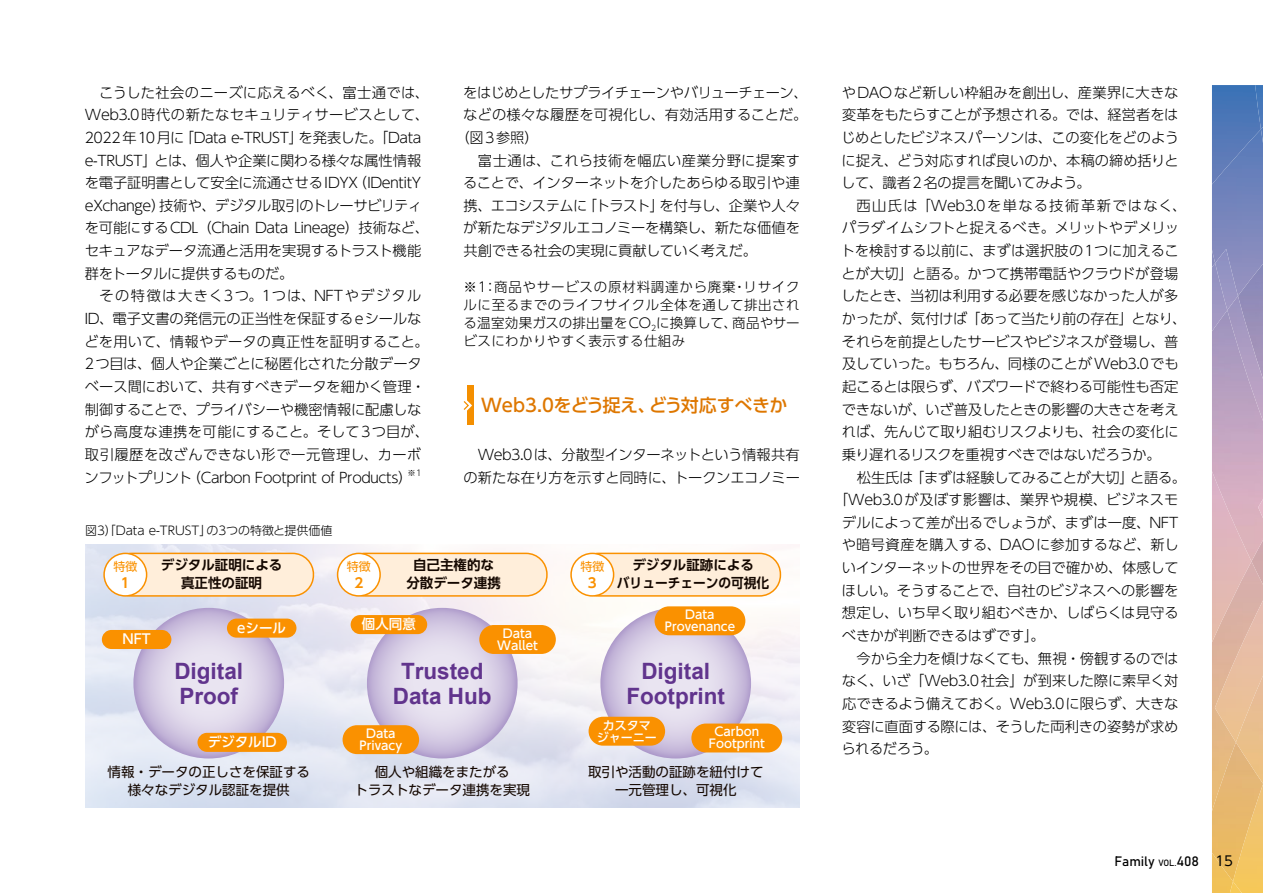
<style>
.page{position:relative;width:1263px;height:893px;background:#fff}
.page>*{position:absolute;margin:0;border:0;box-sizing:border-box;transform-origin:0 0}
.t1{font:700 22.5px/25.5px "Arial";color:#61348d;text-align:center}
.t2{font:500 18px "UD Shin Go Pro";letter-spacing:-.02em;color:#de7700}
.t3{font:300 14.25px/22.6px "UD Shin Go Pro";letter-spacing:-.01em;color:#000}
.t4{font:300 14.25px "UD Shin Go Pro";letter-spacing:-.03em;color:#000}
.t5{font:300 14.25px "UD Shin Go Pro";letter-spacing:.025em;color:#000}
.t6{font:300 14.25px "UD Shin Go Pro";letter-spacing:.02em;color:#000}
.t7{font:300 14.25px "UD Shin Go Pro";letter-spacing:.015em;color:#000}
.t8{font:300 14.25px "UD Shin Go Pro";letter-spacing:.035em;color:#000}
.t9{font:300 13.5px/18px "UD Shin Go Pro";letter-spacing:.03em;color:#000;text-align:justify}
.t10{font:13.5px/18px "UD Shin Go Pro";color:#140700;text-align:center}
.t11{font:700 13.5px/18px "UD Shin Go Pro De";color:#140700;text-align:center}
.t12{font:500 13.5px "UD Shin Go Pro";color:#fff}
.t13{font:13.5px "Bahnschrift";color:#000}
.t14{font:700 13.5px "UD Shin Go Pro De";color:#fa9100}
.t15{font:500 12px/12px "UD Shin Go Pro";color:#fff;text-align:center}
.t16{font:300 12px "UD Shin Go Pro";color:#000}
.t17{font:12px "UD Shin Go Pro";color:#fa9100}
.t18{font:300 8.25px "UD Shin Go Pro";color:#000}
.s1{font-size:9px}
.s2{font-family:"UD Shin Go Pro"}
</style>
<div class="page">
<img style="left:1212px;top:811px;width:21px;height:42px">
<img style="left:1233px;top:811px;width:30px;height:82px">
<img style="left:1212px;top:85px;width:43px;height:44px">
<img style="left:1212px;top:129px;width:51px;height:167px">
<img style="left:1212px;top:331px;width:51px;height:480px">
<img style="left:1255px;top:85px;width:8px;height:44px">
<svg style="left:1261px;top:127px;width:2px;height:16px"></svg>
<img style="left:1258px;top:499px;width:5px;height:19px">
<img style="left:1227px;top:296px;width:36px;height:125px">
<img style="left:1212px;top:263px;width:15px;height:68px">
<img style="left:1215px;top:249px;width:23px;height:61px">
<img style="left:1212px;top:471px;width:39px;height:171px">
<img style="left:1236px;top:742px;width:27px;height:42px">
<img style="left:1215px;top:600px;width:48px;height:142px">
<img style="left:1212px;top:853px;width:21px;height:40px">
<svg style="left:1230px;top:881px;width:12px;height:12px"></svg>
<img style="left:85px;top:544px;width:715px;height:264px">
<svg style="left:133px;top:608px;width:151px;height:150px;background:#d6cde4"></svg>
<svg style="left:367px;top:608px;width:151px;height:150px;background:#d6cde4"></svg>
<svg style="left:600px;top:608px;width:151px;height:150px;background:#d8cee5"></svg>
<div style="left:227px;top:619px;width:69px;height:19px;background:#fa9100;border-radius:10px"></div>
<div style="left:351px;top:615px;width:76px;height:19px;background:#fa9100;border-radius:9px"></div>
<div style="left:343px;top:725px;width:76px;height:29px;background:#fa9100;border-radius:14px"></div>
<div style="left:589px;top:717px;width:76px;height:29px;background:#fa9100;border-radius:14px"></div>
<div style="left:654px;top:606px;width:91px;height:29px;background:#fa9100;border-radius:14px"></div>
<div style="left:691px;top:723px;width:91px;height:29px;background:#fa9100;border-radius:14px"></div>
<div style="left:479px;top:625px;width:77px;height:29px;background:#fa9100;border-radius:14px"></div>
<div style="left:102px;top:630px;width:69px;height:19px;background:#fa9100;border-radius:10px"></div>
<div style="left:197px;top:733px;width:90px;height:19px;background:#fa9100;border-radius:10px"></div>
<div style="left:111px;top:553px;width:202px;height:43px;background:#ffeeda;border-radius:21px"></div>
<div style="left:110px;top:553px;width:204px;height:44px;border:2px solid #fa9100;border-radius:21px"></div>
<div style="left:104px;top:553px;width:43px;height:43px;background:#fff;border-radius:50%"></div>
<div style="left:103px;top:553px;width:44px;height:44px;border:2px solid #fa9100;border-radius:50%"></div>
<div style="left:344px;top:553px;width:203px;height:43px;background:#ffeeda;border-radius:21px"></div>
<div style="left:344px;top:553px;width:204px;height:44px;border:2px solid #fa9100;border-radius:21px"></div>
<div style="left:338px;top:553px;width:42px;height:43px;background:#fff;border-radius:50%"></div>
<div style="left:337px;top:553px;width:44px;height:44px;border:2px solid #fa9100;border-radius:50%"></div>
<div style="left:578px;top:553px;width:202px;height:43px;background:#ffeeda;border-radius:21px"></div>
<div style="left:577px;top:553px;width:204px;height:44px;border:2px solid #fa9100;border-radius:21px"></div>
<div style="left:571px;top:553px;width:43px;height:43px;background:#fff;border-radius:50%"></div>
<div style="left:570px;top:553px;width:44px;height:44px;border:2px solid #fa9100;border-radius:50%"></div>
<div style="left:467px;top:386px;width:6px;height:39px;background:#f48f00"></div>
<svg style="left:463px;top:400px;width:9px;height:11px"></svg>
<p class="t3" style="left:85px;top:80px;width:346px;text-indent:14px">こうした社会のニーズに応えるべく、富士通では、<br>Web3.0時代の新たなセキュリティサービスとして、<br>2022年10月に「Data e-TRUST」を発表した。「Data e-TRUST」とは、個人や企業に関わる様々な属性情報を電子証明書として安全に流通させるIDYX（IDentitY eXchange）技術や、デジタル取引のトレーサビリティを可能にするCDL（Chain Data Lineage）技術など、セキュアなデータ流通と活用を実現するトラスト機能群をトータルに提供するものだ。</p>
<p class="t3" style="left:85px;top:284px;width:346px;text-indent:15px">その特徴は大きく3つ。1つは、NFTやデジタル<br>ID、電子文書の発信元の正当性を保証するeシールなどを用いて、情報やデータの真正性を証明すること。<br>2つ目は、個人や企業ごとに秘匿化された分散データベース間において、共有すべきデータを細かく管理・制御することで、プライバシーや機密情報に配慮しながら高度な連携を可能にすること。そして3つ目が、取引履歴を改ざんできない形で一元管理し、カーボンフットプリント（Carbon Footprint of Products）</p>
<p class="t18" style="left:407px;top:466px;width:16px">※1</p>
<p class="t16" style="left:85px;top:520px;width:249px">図3）「Data e-TRUST」の3つの特徴と提供価値</p>
<p class="t4" style="left:463px;top:81px;width:346px">をはじめとしたサプライチェーンやバリューチェーン、</p>
<p class="t6" style="left:463px;top:103px;width:346px">などの様々な履歴を可視化し、有効活用することだ。</p>
<p class="t3" style="left:455px;top:126px;width:85px">（図3参照）</p>
<p class="t8" style="left:478px;top:149px;width:324px">富士通は、これら技術を幅広い産業分野に提案す</p>
<p class="t3" style="left:463px;top:171px;width:338px">ることで、インターネットを介したあらゆる取引や連</p>
<p class="t4" style="left:463px;top:194px;width:338px">携、エコシステムに「トラスト」を付与し、企業や人々</p>
<p class="t3" style="left:463px;top:216px;width:338px">が新たなデジタルエコノミーを構築し、新たな価値を</p>
<p class="t3" style="left:463px;top:239px;width:295px">共創できる社会の実現に貢献していく考えだ。</p>
<p class="t9" style="left:464px;top:278px;width:338px">※1：商品やサービスの原材料調達から廃棄・リサイクルに至るまでのライフサイクル全体を通して排出される温室効果ガスの排出量をCO<sub>2</sub>に換算して、商品やサービスにわかりやすく表示する仕組み</p>
<p class="t2" style="left:481px;top:391px;width:308px">Web3.0をどう捉え、どう対応すべきか</p>
<p class="t3" style="left:463px;top:443px;width:338px;text-align:right">Web3.0は、分散型インターネットという情報共有の新たな在り方を示すと同時に、トークンエコノミー</p>
<p class="t17" style="left:113px;top:557px;width:25px">特徴</p>
<p class="t14" style="left:121px;top:572px;width:10px">1</p>
<p class="t12" style="left:122px;top:628px;width:30px">NFT</p>
<p class="t11" style="left:161px;top:555px;width:123px">デジタル証明による真正性の証明</p>
<p class="t17" style="left:347px;top:557px;width:25px">特徴</p>
<p class="t14" style="left:354px;top:572px;width:10px">2</p>
<p class="t11" style="left:406px;top:555px;width:96px">自己主権的な分散データ連携</p>
<p class="t12" style="left:237px;top:617px;width:50px">eシール</p>
<p class="t12" style="left:362px;top:613px;width:55px">個人同意</p>
<p class="t15" style="left:503px;top:627px;width:31px">Data</p>
<p class="t15" style="left:497px;top:639px;width:42px">Wallet</p>
<p class="t17" style="left:580px;top:557px;width:25px">特徴</p>
<p class="t14" style="left:588px;top:572px;width:10px">3</p>
<p class="t11" style="left:617px;top:555px;width:154px">デジタル証跡による<br>バリューチェーンの可視化</p>
<p class="t15" style="left:665px;top:608px;width:72px">Data<br>Provenance</p>
<h1 class="t1" style="left:174px;top:658px;width:70px;text-align:left">Digital<br>Proof</h1>
<h1 class="t1" style="left:393px;top:658px;width:100px">Trusted<br>Data Hub</h1>
<h1 class="t1" style="left:626px;top:658px;width:100px">Digital<br>Footprint</h1>
<p class="t12" style="left:208px;top:731px;width:70px">デジタルID</p>
<p class="t15" style="left:359px;top:727px;width:44px">Data<br>Privacy</p>
<p class="t15" style="left:597px;top:719px;width:61px">カスタマジャーニー</p>
<p class="t15" style="left:709px;top:725px;width:58px">Carbon<br>Footprint</p>
<p class="t10" style="left:107px;top:763px;width:204px">情報・データの正しさを保証する様々なデジタル認証を提供</p>
<p class="t10" style="left:354px;top:763px;width:177px">個人や組織をまたがる<br>トラストなデータ連携を実現</p>
<p class="t10" style="left:588px;top:763px;width:177px">取引や活動の証跡を紐付けて一元管理し、可視化</p>
<p class="t3" style="left:841px;top:80px;width:339px;text-align:justify">やDAOなど新しい枠組みを創出し、産業界に大きな変革をもたらすことが予想される。では、経営者をはじめとしたビジネスパーソンは、この変化をどのように捉え、どう対応すれば良いのか、本稿の締め括りとして、識者2名の提言を聞いてみよう。</p>
<p class="t3" style="left:841px;top:194px;width:347px;text-indent:16px">西山氏は「Web3.0を単なる技術革新ではなく、パラダイムシフトと捉えるべき。メリットやデメリットを検討する以前に、まずは選択肢の1つに加えることが大切」と語る。かつて携帯電話やクラウドが登場したとき、当初は利用する必要を感じなかった人が多かったが、気付けば「あって当たり前の存在」となり、それらを前提としたサービスやビジネスが登場し、普及していった。もちろん、同様のことがWeb3.0でも起こるとは限らず、バズワードで終わる可能性も否定できないが、いざ普及したときの影響の大きさを考えれば、先んじて取り組むリスクよりも、社会の変化に乗り遅れるリスクを重視すべきではないだろうか。</p>
<p class="t3" style="left:857px;top:465px;width:331px">松生氏は「まずは経験してみることが大切」と語る。</p>
<p class="t5" style="left:834px;top:488px;width:346px">「Web3.0が及ぼす影響は、業界や規模、ビジネスモ</p>
<p class="t3" style="left:842px;top:511px;width:338px">デルによって差が出るでしょうが、まずは一度、NFT</p>
<p class="t7" style="left:842px;top:533px;width:338px">や暗号資産を購入する、DAOに参加するなど、新し</p>
<p class="t3" style="left:842px;top:556px;width:338px">いインターネットの世界をその目で確かめ、体感して</p>
<p class="t3" style="left:842px;top:578px;width:338px">ほしい。そうすることで、自社のビジネスへの影響を</p>
<p class="t3" style="left:842px;top:601px;width:338px">想定し、いち早く取り組むべきか、しばらくは見守る</p>
<p class="t3" style="left:842px;top:624px;width:204px">べきかが判断できるはずです」。</p>
<p class="t3" style="left:857px;top:646px;width:323px">今から全力を傾けなくても、無視・傍観するのでは</p>
<p class="t3" style="left:842px;top:669px;width:338px">なく、いざ「Web3.0社会」が到来した際に素早く対</p>
<p class="t3" style="left:842px;top:692px;width:338px">応できるよう備えておく。Web3.0に限らず、大きな</p>
<p class="t3" style="left:842px;top:714px;width:338px">変容に直面する際には、そうした両利きの姿勢が求め</p>
<p class="t3" style="left:841px;top:737px;width:98px">られるだろう。</p>
<p class="t13" style="left:1114px;top:850px;width:120px">Family <span class="s1">VOL.</span>408 <span class="s2">15</span></p>
</div>
